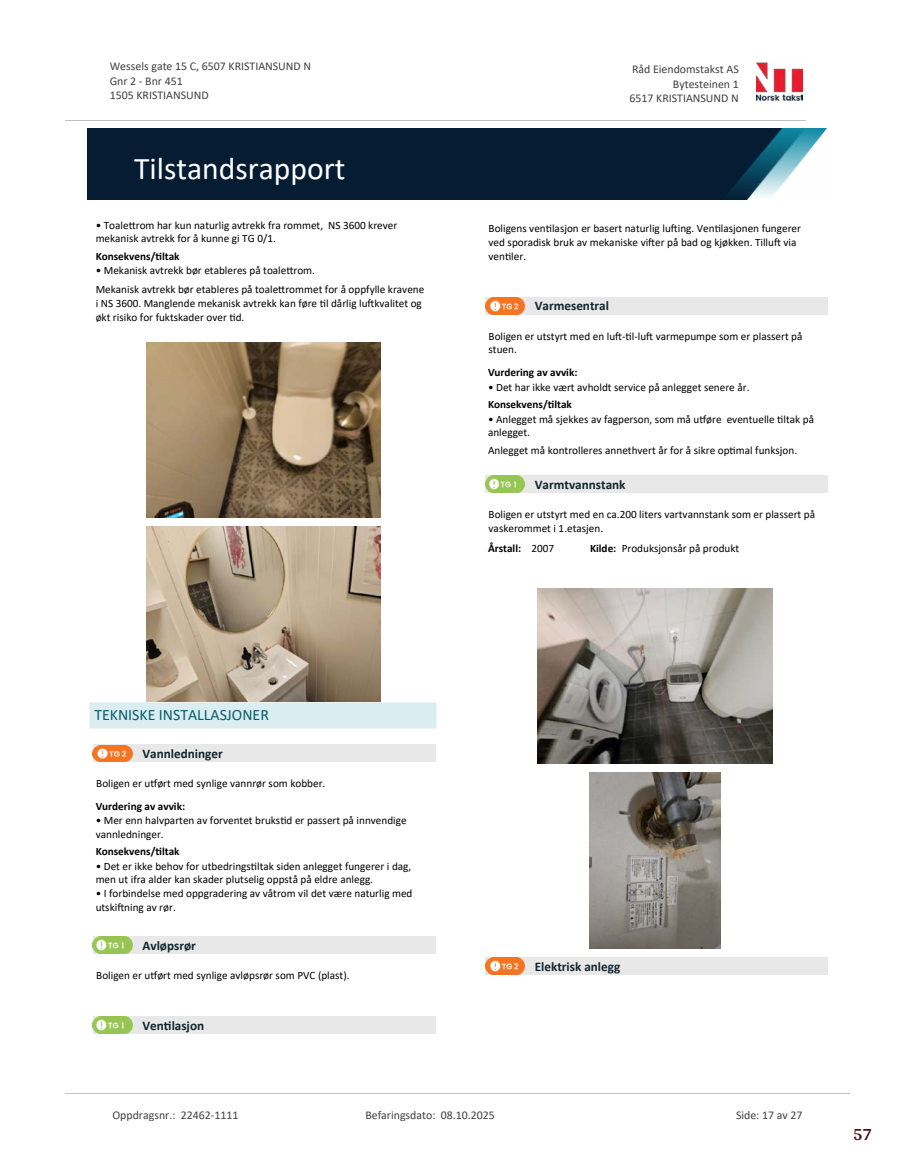
<style>
.page{position:relative;width:915px;height:1172px;background:#fff}
.page>*{position:absolute;margin:0;border:0;box-sizing:border-box;transform-origin:0 0}
.t1{font:31.65px "Calibri";color:#fff}
.t2{font:700 18px "Arya";color:#481317}
.t3{font:15.75px "Calibri";color:#065c69}
.t4{font:700 13.2px "Calibri";color:#0f252c}
.t5{font:11.85px/14.5px "Calibri";color:#404040}
.t6{font:11.25px/13.6px "Calibri";color:#000}
.t7{font:700 11.25px "Calibri";color:#000}
.s1{font-weight:400}
.s2{font-weight:700}
</style>
<div class="page">
<img style="left:146px;top:342px;width:234px;height:176px">
<img style="left:146px;top:527px;width:234px;height:175px">
<div style="left:89px;top:702px;width:347px;height:27px;background:#daeef2"></div>
<svg style="left:89px;top:703px;width:1px;height:25px"></svg>
<svg style="left:436px;top:703px;width:1px;height:25px"></svg>
<hr style="left:89px;top:702px;width:348px;height:1px;background:#eaf5f7">
<hr style="left:89px;top:728px;width:348px;height:1px;background:#eaf5f7">
<div style="left:93px;top:745px;width:342px;height:17px;background:#e8e8e8"></div>
<img style="left:93px;top:745px;width:39px;height:17px">
<div style="left:93px;top:937px;width:342px;height:17px;background:#e8e8e8"></div>
<svg style="left:97px;top:941px;width:36px;height:13px"></svg>
<img style="left:93px;top:937px;width:39px;height:16px">
<div style="left:93px;top:1017px;width:342px;height:17px;background:#e8e8e8"></div>
<svg style="left:97px;top:1021px;width:36px;height:13px"></svg>
<img style="left:93px;top:1017px;width:39px;height:16px">
<div style="left:485px;top:297px;width:342px;height:17px;background:#e8e8e8"></div>
<svg style="left:490px;top:297px;width:35px;height:14px"></svg>
<img style="left:485px;top:298px;width:39px;height:16px">
<div style="left:485px;top:476px;width:342px;height:17px;background:#e8e8e8"></div>
<svg style="left:490px;top:480px;width:35px;height:13px"></svg>
<img style="left:485px;top:475px;width:39px;height:17px">
<img style="left:537px;top:588px;width:234px;height:176px">
<img style="left:589px;top:773px;width:131px;height:175px">
<div style="left:485px;top:958px;width:342px;height:17px;background:#e8e8e8"></div>
<svg style="left:489px;top:962px;width:36px;height:13px"></svg>
<img style="left:485px;top:957px;width:39px;height:17px">
<img style="left:756px;top:62px;width:46px;height:40px">
<hr style="left:65px;top:120px;width:740px;height:1px;background:#c0c0c0">
<img style="left:88px;top:129px;width:738px;height:71px">
<hr style="left:65px;top:1093px;width:784px;height:1px;background:#c0c0c0">
<p class="t5" style="left:110px;top:59px;width:203px">Wessels gate 15 C, 6507 KRISTIANSUND N<br>Gnr 2 - Bnr 451<br>1505 KRISTIANSUND</p>
<p class="t5" style="left:631px;top:62px;width:108px">Råd Eiendomstakst AS</p>
<p class="t5" style="left:672px;top:76px;width:67px">Bytesteinen 1</p>
<p class="t5" style="left:629px;top:90px;width:111px">6517 KRISTIANSUND N</p>
<h1 class="t1" style="left:134px;top:147px;width:213px">Tilstandsrapport</h1>
<p class="t6" style="left:96px;top:218px;width:303px">• Toale琀琀rom har kun naturlig avtrekk fra rommet, NS 3600 krever mekanisk avtrekk for å kunne gi TG 0/1.</p>
<p class="t7" style="left:96px;top:248px;width:85px">Konsekvens/琀椀ltak</p>
<p class="t6" style="left:96px;top:261px;width:330px;line-height:19px">• Mekanisk avtrekk bør etableres på toale琀琀rom.<br>Mekanisk avtrekk bør etableres på toale琀琀rommet for å oppfylle kravene</p>
<p class="t6" style="left:96px;top:296px;width:327px">i NS 3600. Manglende mekanisk avtrekk kan føre 琀椀l dårlig lu昀琀kvalitet og økt risiko for fuktskader over 琀椀d.</p>
<p class="t6" style="left:488px;top:222px;width:314px">Boligens ven琀椀lasjon er basert naturlig lu昀琀ing. Ven琀椀lasjonen fungerer ved sporadisk bruk av mekaniske vi昀琀er på bad og kjøkken. Tillu昀琀 via ven琀椀ler.</p>
<p class="t4" style="left:534px;top:297px;width:76px">Varmesentral</p>
<p class="t6" style="left:488px;top:329px;width:315px">Boligen er utstyrt med en lu昀琀-琀椀l-lu昀琀 varmepumpe som er plassert på stuen.</p>
<p class="t7" style="left:488px;top:365px;width:91px">Vurdering av avvik:</p>
<p class="t6" style="left:488px;top:380px;width:263px">• Det har ikke vært avholdt service på anlegget senere år.</p>
<p class="t7" style="left:488px;top:397px;width:85px">Konsekvens/琀椀ltak</p>
<p class="t6" style="left:488px;top:412px;width:327px">• Anlegget må sjekkes av fagperson, som må u琀昀øre eventuelle 琀椀ltak på anlegget.</p>
<p class="t6" style="left:488px;top:443px;width:310px">Anlegget må kontrolleres annethvert år for å sikre op琀椀mal funksjon.</p>
<p class="t4" style="left:534px;top:475px;width:92px">Varmtvannstank</p>
<p class="t6" style="left:488px;top:507px;width:328px">Boligen er utstyrt med en ca.200 liters vartvannstank som er plassert på vaskerommet i 1.etasjen.</p>
<p class="t7" style="left:488px;top:540px;width:68px">Årstall: <span class="s1">2007</span></p>
<p class="t6" style="left:590px;top:541px;width:151px"><span class="s2">Kilde:</span> Produksjonsår på produkt</p>
<h3 class="t3" style="left:94px;top:704px;width:176px">TEKNISKE INSTALLASJONER</h3>
<p class="t4" style="left:142px;top:744px;width:82px">Vannledninger</p>
<p class="t6" style="left:96px;top:776px;width:230px">Boligen er u琀昀ørt med synlige vannrør som kobber.</p>
<p class="t7" style="left:96px;top:798px;width:91px">Vurdering av avvik:</p>
<p class="t6" style="left:96px;top:813px;width:312px">• Mer enn halvparten av forventet bruks琀椀d er passert på innvendige vannledninger.</p>
<p class="t7" style="left:96px;top:844px;width:85px">Konsekvens/琀椀ltak</p>
<p class="t6" style="left:96px;top:859px;width:317px">• Det er ikke behov for utbedrings琀椀ltak siden anlegget fungerer i dag, men ut ifra alder kan skader plutselig oppstå på eldre anlegg.</p>
<p class="t6" style="left:96px;top:886px;width:318px">• I forbindelse med oppgradering av våtrom vil det være naturlig med utski昀琀ning av rør.</p>
<p class="t4" style="left:142px;top:936px;width:55px">Avløpsrør</p>
<p class="t6" style="left:96px;top:968px;width:255px">Boligen er u琀昀ørt med synlige avløpsrør som PVC (plast).</p>
<p class="t4" style="left:142px;top:1016px;width:63px">Ven琀椀lasjon</p>
<p class="t4" style="left:534px;top:957px;width:87px">Elektrisk anlegg</p>
<p class="t5" style="left:112px;top:1107px;width:127px">Oppdragsnr.: 22462-1111</p>
<p class="t5" style="left:365px;top:1107px;width:131px">Befaringsdato: 08.10.2025</p>
<p class="t5" style="left:735px;top:1107px;width:68px">Side: 17 av 27</p>
<h2 class="t2" style="left:852px;top:1123px;width:21px">57</h2>
</div>
